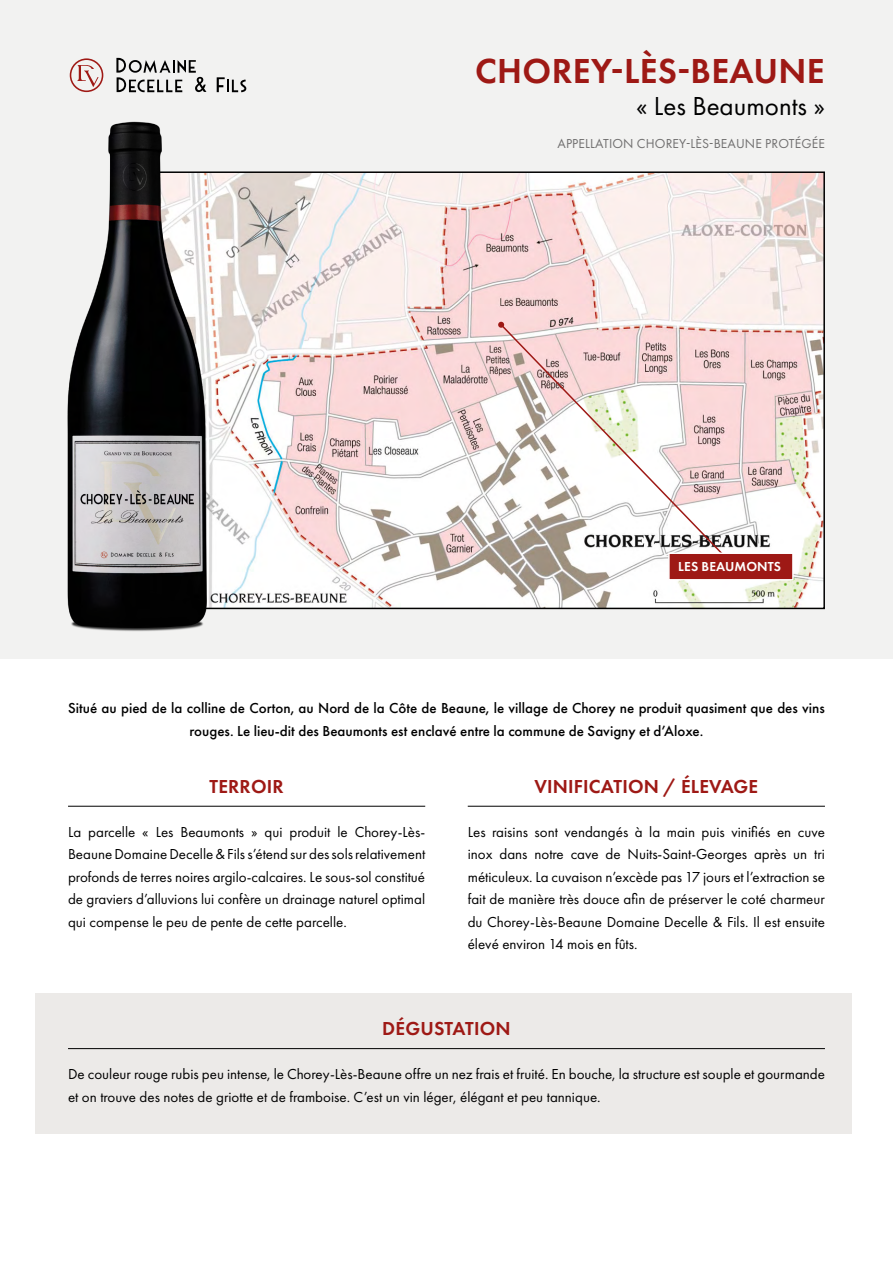
<style>
.page{position:relative;width:893px;height:1263px;background:#fff}
.page>*{position:absolute;margin:0;border:0;box-sizing:border-box;transform-origin:0 0}
.t1{font:600 36px "Futura PT";letter-spacing:.01em;color:#9e1915}
.t2{font:27px "Futura PT";color:#000}
.t3{font:600 19.5px "Futura PT";letter-spacing:.01em;color:#9e1915}
.t4{font:15px/22.5px "Futura PT";color:#000;text-align:justify}
.t5{font:500 15px/22.5px "Futura PT";color:#000;text-align:center}
.t6{font:13.5px "Futura PT";letter-spacing:.01em;color:#706f6f}
.t7{font:600 13.5px "Futura PT";letter-spacing:.01em;color:#fff}
</style>
<div class="page">
<div style="left:0;top:0;width:893px;height:659px;background:#f2f2f1"></div>
<div style="left:35px;top:993px;width:816px;height:140px;background:#eceae8"></div>
<img style="left:214px;top:174px;width:608px;height:432px">
<hr style="left:68px;top:806px;width:357px;height:1px;background:#000">
<img style="left:67px;top:121px;width:147px;height:510px">
<hr style="left:468px;top:806px;width:357px;height:1px;background:#000">
<hr style="left:68px;top:1048px;width:757px;height:1px;background:#000">
<svg style="left:70px;top:58px;width:33px;height:34px"></svg>
<svg style="left:116px;top:58px;width:90px;height:34px"></svg>
<svg style="left:217px;top:77px;width:29px;height:15px"></svg>
<svg style="left:499px;top:323px;width:238px;height:246px"></svg>
<svg style="left:498px;top:322px;width:6px;height:6px"></svg>
<div style="left:668px;top:552px;width:126px;height:28px;background:#9e1915;border:2px solid #fff"></div>
<h1 class="t1" style="left:475px;top:48px;width:351px">CHOREY-LÈS-BEAUNE</h1>
<h2 class="t2" style="left:636px;top:90px;width:190px">« Les Beaumonts »</h2>
<p class="t6" style="left:557px;top:136px;width:269px">APPELLATION CHOREY-LÈS-BEAUNE PROTÉGÉE</p>
<p class="t7" style="left:678px;top:558px;width:104px">LES BEAUMONTS</p>
<p class="t5" style="left:68px;top:697px;width:758px">Situé au pied de la colline de Corton, au Nord de la Côte de Beaune, le village de Chorey ne produit quasiment que des vins rouges. Le lieu-dit des Beaumonts est enclavé entre la commune de Savigny et d’Aloxe.</p>
<h3 class="t3" style="left:210px;top:774px;width:76px">TERROIR</h3>
<p class="t4" style="left:68px;top:820px;width:359px">La parcelle « Les Beaumonts » qui produit le Chorey-Lès-Beaune Domaine Decelle &amp; Fils s’étend sur des sols relativement profonds de terres noires argilo-calcaires. Le sous-sol constitué de graviers d’alluvions lui confère un drainage naturel optimal qui compense le peu de pente de cette parcelle.</p>
<h3 class="t3" style="left:534px;top:774px;width:225px">VINIFICATION / ÉLEVAGE</h3>
<p class="t4" style="left:468px;top:820px;width:359px">Les raisins sont vendangés à la main puis vinifiés en cuve inox dans notre cave de Nuits-Saint-Georges après un tri méticuleux. La cuvaison n’excède pas 17 jours et l’extraction se fait de manière très douce afin de préserver le coté charmeur du Chorey-Lès-Beaune Domaine Decelle &amp; Fils. Il est ensuite élevé environ 14 mois en fûts.</p>
<h3 class="t3" style="left:382px;top:1017px;width:130px">DÉGUSTATION</h3>
<p class="t4" style="left:68px;top:1063px;width:758px">De couleur rouge rubis peu intense, le Chorey-Lès-Beaune offre un nez frais et fruité. En bouche, la structure est souple et gourmande et on trouve des notes de griotte et de framboise. C’est un vin léger, élégant et peu tannique.</p>
</div>
